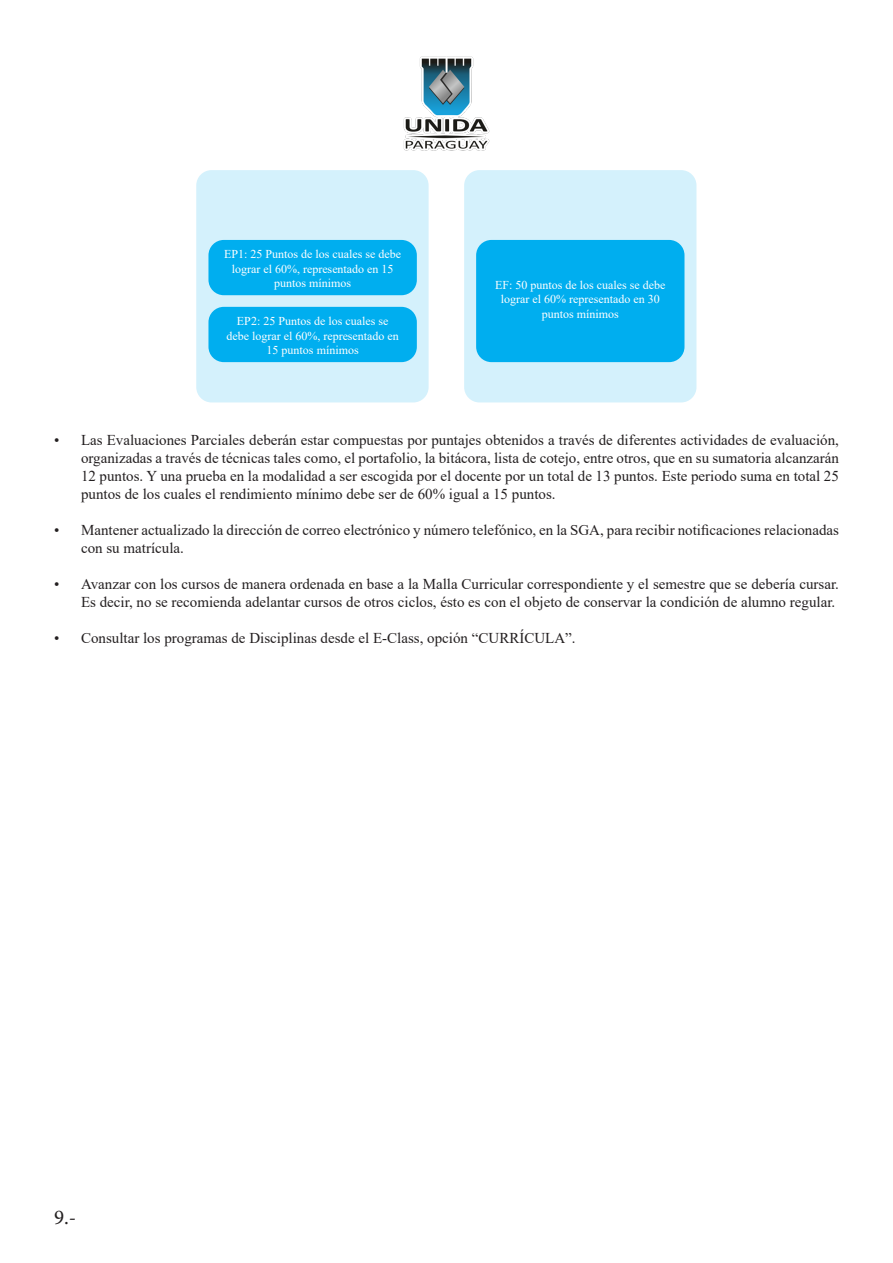
<style>
.page{position:relative;width:893px;height:1263px;background:#fff}
.page>*{position:absolute;margin:0;border:0;box-sizing:border-box;transform-origin:0 0}
.t1{font:21px "Minion Pro";color:#231f20}
.t2{font:15px/18px "Times New Roman";color:#231f20;text-align:justify}
.t3{font:12px "Times New Roman";color:#fff}
</style>
<div class="page">
<img style="left:403px;top:56px;width:87px;height:95px">
<div style="left:196px;top:170px;width:233px;height:232px;background:#d4f1fc;border-radius:15px"></div>
<div style="left:464px;top:170px;width:232px;height:232px;background:#d4f1fc;border-radius:15px"></div>
<div style="left:208px;top:240px;width:209px;height:55px;background:#00aeef;border-radius:15px"></div>
<div style="left:476px;top:240px;width:208px;height:122px;background:#00aeef;border-radius:15px"></div>
<div style="left:208px;top:307px;width:209px;height:55px;background:#00aeef;border-radius:15px"></div>
<p class="t3" style="left:224px;top:246px;width:178px">EP1: 25 Puntos de los cuales se debe</p>
<p class="t3" style="left:232px;top:260px;width:163px">lograr el 60%, representado en 15</p>
<p class="t3" style="left:274px;top:275px;width:79px">puntos mínimos</p>
<p class="t3" style="left:495px;top:276px;width:172px">EF: 50 puntos de los cuales se debe</p>
<p class="t3" style="left:501px;top:291px;width:160px">lograr el 60% representado en 30</p>
<p class="t3" style="left:542px;top:305px;width:79px">puntos mínimos</p>
<p class="t3" style="left:237px;top:313px;width:153px">EP2: 25 Puntos de los cuales se</p>
<p class="t3" style="left:226px;top:327px;width:174px">debe lograr el 60%, representado en</p>
<p class="t3" style="left:267px;top:342px;width:94px">15 puntos mínimos</p>
<p class="t2" style="left:81px;top:430px;width:759px;text-indent:-27px">• Las Evaluaciones Parciales deberán estar compuestas por puntajes obtenidos a través de diferentes actividades de evaluación, organizadas a través de técnicas tales como, el portafolio, la bitácora, lista de cotejo, entre otros, que en su sumatoria alcanzarán 12 puntos. Y una prueba en la modalidad a ser escogida por el docente por un total de 13 puntos. Este periodo suma en total 25 puntos de los cuales el rendimiento mínimo debe ser de 60% igual a 15 puntos.</p>
<p class="t2" style="left:81px;top:520px;width:759px;text-indent:-27px">• Mantener actualizado la dirección de correo electrónico y número telefónico, en la SGA, para recibir notificaciones relacionadas con su matrícula.</p>
<p class="t2" style="left:54px;top:574px;width:786px;text-align:right">• Avanzar con los cursos de manera ordenada en base a la Malla Curricular correspondiente y el semestre que se debería cursar.<br>Es decir, no se recomienda adelantar cursos de otros ciclos, ésto es con el objeto de conservar la condición de alumno regular.</p>
<p class="t2" style="left:54px;top:628px;width:523px">• Consultar los programas de Disciplinas desde el E-Class, opción “CURRÍCULA”.</p>
<p class="t1" style="left:54px;top:1203px;width:24px">9.-</p>
</div>
